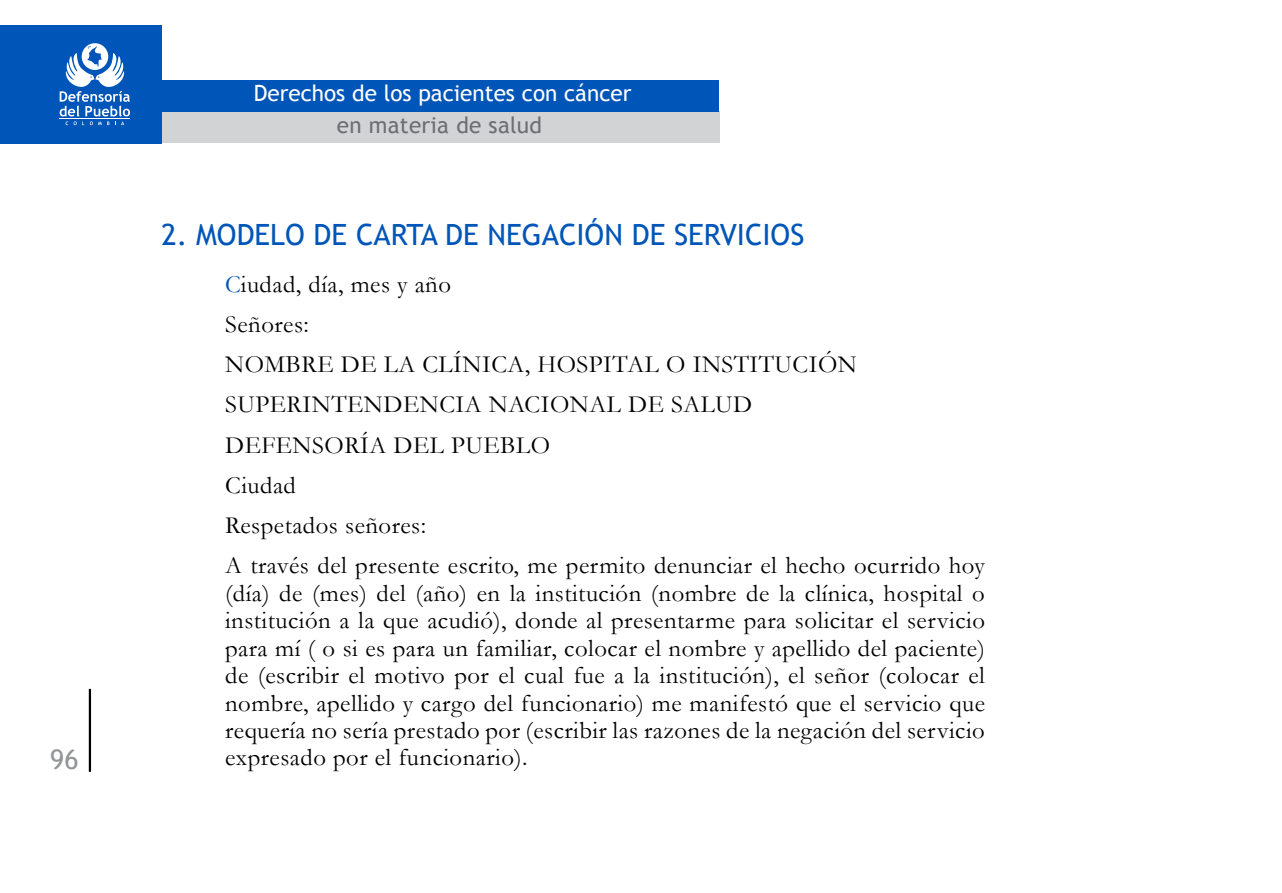
<style>
.page{position:relative;width:1282px;height:893px;background:#fff}
.page>*{position:absolute;margin:0;border:0;box-sizing:border-box;transform-origin:0 0}
.t1{font:29.25px "Trebuchet MS";color:#0055b8}
.t2{font:27px "Trebuchet MS";color:#939598}
.t3{font:24.75px/40.3px "Garamond";letter-spacing:.02em;color:#000}
.t4{font:22.5px "Trebuchet MS";color:#fff}
.t5{font:22.5px "Trebuchet MS";letter-spacing:.01em;color:#6d6e71}
.s1{color:#0055b8}
</style>
<div class="page">
<div style="left:158px;top:111px;width:562px;height:32px;background:#d1d3d4"></div>
<div style="left:158px;top:80px;width:561px;height:31px;background:#0055b8"></div>
<div style="left:0;top:25px;width:161px;height:118px;background:#0055b8"></div>
<hr style="left:89px;top:689px;width:2px;height:83px;background:#000">
<svg style="left:60px;top:43px;width:70px;height:82px"></svg>
<p class="t2" style="left:50px;top:744px;width:30px">96</p>
<p class="t4" style="left:254px;top:80px;width:379px">Derechos de los pacientes con cáncer</p>
<p class="t5" style="left:337px;top:112px;width:207px">en materia de salud</p>
<p class="t1" style="left:161px;top:218px;width:645px">2. MODELO DE CARTA DE NEGACIÓN DE SERVICIOS</p>
<p class="t3" style="left:225px;top:263px;width:761px"><span class="s1">C</span>iudad, día, mes y año<br>Señores:<br>NOMBRE DE LA CLÍNICA, HOSPITAL O INSTITUCIÓN<br>SUPERINTENDENCIA NACIONAL DE SALUD<br>DEFENSORÍA DEL PUEBLO<br>Ciudad<br>Respetados señores:<br>A través del presente escrito, me permito denunciar el hecho ocurrido hoy</p>
<p class="t3" style="left:225px;top:579px;width:761px;line-height:27.4px;text-align:justify">(día) de (mes) del (año) en la institución (nombre de la clínica, hospital o institución a la que acudió), donde al presentarme para solicitar el servicio para mí ( o si es para un familiar, colocar el nombre y apellido del paciente) de (escribir el motivo por el cual fue a la institución), el señor (colocar el nombre, apellido y cargo del funcionario) me manifestó que el servicio que requería no sería prestado por (escribir las razones de la negación del servicio expresado por el funcionario).</p>
</div>
